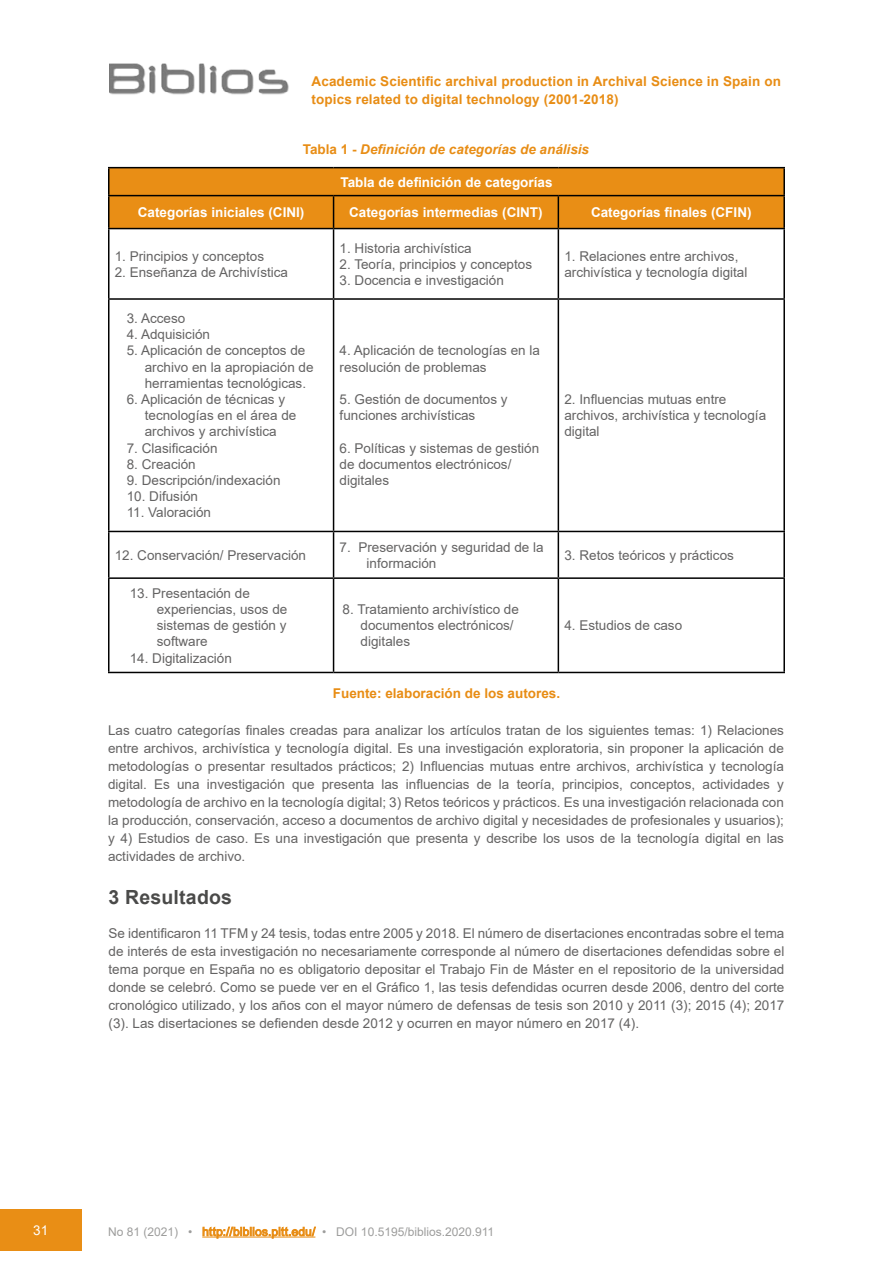
<style>
.page{position:relative;width:893px;height:1263px;background:#fff}
.page>*{position:absolute;margin:0;border:0;box-sizing:border-box;transform-origin:0 0}
.t1{font:700 19.5px "Arial";letter-spacing:.01em;color:#4a4a49}
.t2{font:13.5px/16.2px "Arial";color:#646363}
.t3{font:700 13.5px/18px "Arial";letter-spacing:.01em;color:#e88d15}
.t4{font:700 13.5px "Arial";color:#fff}
.t5{font:italic 700 13.5px "Arial";color:#e88d15}
.t6{font:13.5px "Arial";color:#fff}
.t7{font:12px "Arial";color:#9d9d9c}
.s1{font-style:normal}
.s2{color:#e88d15}
</style>
<div class="page">
<div style="left:0;top:1209px;width:81px;height:41px;background:#e98e15"></div>
<hr style="left:202px;top:1236px;width:113px;height:1px;background:#e88d15">
<svg style="left:110px;top:168px;width:673px;height:60px;background:#e48b14"></svg>
<hr style="left:108px;top:167px;width:226px;height:1px;background:#000">
<hr style="left:108px;top:168px;width:2px;height:27px;background:#000">
<hr style="left:334px;top:167px;width:224px;height:1px;background:#000">
<hr style="left:558px;top:167px;width:227px;height:1px;background:#000">
<hr style="left:783px;top:168px;width:2px;height:27px;background:#000">
<hr style="left:108px;top:195px;width:226px;height:1px;background:#000">
<hr style="left:108px;top:196px;width:2px;height:32px;background:#000">
<hr style="left:333px;top:196px;width:1px;height:32px;background:#000">
<hr style="left:558px;top:195px;width:227px;height:1px;background:#000">
<hr style="left:558px;top:196px;width:1px;height:32px;background:#000">
<hr style="left:783px;top:196px;width:2px;height:32px;background:#000">
<hr style="left:108px;top:228px;width:226px;height:1px;background:#000">
<hr style="left:108px;top:229px;width:2px;height:69px;background:#000">
<hr style="left:334px;top:228px;width:224px;height:1px;background:#000">
<hr style="left:333px;top:229px;width:1px;height:69px;background:#000">
<hr style="left:558px;top:228px;width:227px;height:1px;background:#000">
<hr style="left:558px;top:229px;width:1px;height:69px;background:#000">
<hr style="left:783px;top:229px;width:2px;height:69px;background:#000">
<hr style="left:108px;top:298px;width:226px;height:2px;background:#000">
<hr style="left:108px;top:300px;width:2px;height:231px;background:#000">
<hr style="left:334px;top:298px;width:224px;height:2px;background:#000">
<hr style="left:333px;top:300px;width:1px;height:231px;background:#000">
<hr style="left:558px;top:298px;width:227px;height:2px;background:#000">
<hr style="left:558px;top:300px;width:1px;height:231px;background:#000">
<hr style="left:783px;top:300px;width:2px;height:231px;background:#000">
<hr style="left:108px;top:531px;width:226px;height:1px;background:#000">
<hr style="left:108px;top:532px;width:2px;height:45px;background:#000">
<hr style="left:334px;top:531px;width:224px;height:1px;background:#000">
<hr style="left:333px;top:532px;width:1px;height:45px;background:#000">
<hr style="left:558px;top:531px;width:227px;height:1px;background:#000">
<hr style="left:558px;top:532px;width:1px;height:45px;background:#000">
<hr style="left:783px;top:532px;width:2px;height:45px;background:#000">
<hr style="left:108px;top:577px;width:226px;height:2px;background:#000">
<hr style="left:108px;top:579px;width:2px;height:93px;background:#000">
<hr style="left:334px;top:577px;width:224px;height:2px;background:#000">
<hr style="left:333px;top:579px;width:1px;height:93px;background:#000">
<hr style="left:558px;top:577px;width:227px;height:2px;background:#000">
<hr style="left:558px;top:579px;width:1px;height:93px;background:#000">
<hr style="left:783px;top:579px;width:2px;height:93px;background:#000">
<hr style="left:108px;top:672px;width:226px;height:1px;background:#000">
<hr style="left:334px;top:672px;width:224px;height:1px;background:#000">
<hr style="left:558px;top:672px;width:227px;height:1px;background:#000">
<hr style="left:334px;top:195px;width:224px;height:1px;background:#000">
<img style="left:109px;top:63px;width:180px;height:32px">
<p class="t3" style="left:311px;top:73px;width:471px">Academic Scientific archival production in Archival Science in Spain on topics related to digital technology (2001-2018)</p>
<p class="t5" style="left:303px;top:141px;width:288px"><span class="s1">Tabla 1 -</span> Definición de categorías de análisis</p>
<p class="t4" style="left:340px;top:172px;width:214px">Tabla de definición de categorías</p>
<p class="t4" style="left:138px;top:203px;width:168px">Categorías iniciales (CINI)</p>
<p class="t4" style="left:349px;top:203px;width:195px">Categorías intermedias (CINT)</p>
<p class="t4" style="left:591px;top:203px;width:162px">Categorías finales (CFIN)</p>
<p class="t2" style="left:115px;top:248px;width:151px">1. Principios y conceptos</p>
<p class="t2" style="left:115px;top:264px;width:175px">2. Enseñanza de Archivística</p>
<p class="t2" style="left:340px;top:240px;width:134px">1. Historia archivística</p>
<p class="t2" style="left:340px;top:256px;width:194px">2. Teoría, principios y conceptos</p>
<p class="t2" style="left:340px;top:272px;width:166px">3. Docencia e investigación</p>
<p class="t2" style="left:564px;top:248px;width:185px">1. Relaciones entre archivos, archivística y tecnología digital</p>
<p class="t2" style="left:127px;top:310px;width:60px">3. Acceso</p>
<p class="t2" style="left:127px;top:326px;width:85px">4. Adquisición</p>
<p class="t2" style="left:145px;top:342px;width:170px;text-indent:-18px">5. Aplicación de conceptos de archivo en la apropiación de herramientas tecnológicas.</p>
<p class="t2" style="left:145px;top:391px;width:153px;text-indent:-18px">6. Aplicación de técnicas y tecnologías en el área de archivos y archivística</p>
<p class="t2" style="left:127px;top:440px;width:92px">7. Clasificación</p>
<p class="t2" style="left:127px;top:456px;width:71px">8. Creación</p>
<p class="t2" style="left:127px;top:472px;width:155px">9. Descripción/indexación</p>
<p class="t2" style="left:127px;top:488px;width:73px">10. Difusión</p>
<p class="t2" style="left:127px;top:504px;width:86px">11. Valoración</p>
<p class="t2" style="left:340px;top:342px;width:202px">4. Aplicación de tecnologías en la resolución de problemas</p>
<p class="t2" style="left:340px;top:391px;width:170px">5. Gestión de documentos y funciones archivísticas</p>
<p class="t2" style="left:340px;top:440px;width:201px">6. Políticas y sistemas de gestión de documentos electrónicos/ digitales</p>
<p class="t2" style="left:564px;top:391px;width:203px">2. Influencias mutuas entre archivos, archivística y tecnología digital</p>
<p class="t2" style="left:115px;top:547px;width:193px">12. Conservación/ Preservación</p>
<p class="t2" style="left:367px;top:539px;width:179px;text-indent:-27px">7. Preservación y seguridad de la información</p>
<p class="t2" style="left:564px;top:547px;width:171px">3. Retos teóricos y prácticos</p>
<p class="t2" style="left:157px;top:585px;width:132px;text-indent:-27px">13. Presentación de experiencias, usos de sistemas de gestión y software</p>
<p class="t2" style="left:130px;top:650px;width:104px">14. Digitalización</p>
<p class="t2" style="left:361px;top:601px;width:160px;text-indent:-18px">8. Tratamiento archivístico de documentos electrónicos/ digitales</p>
<p class="t2" style="left:564px;top:617px;width:119px">4. Estudios de caso</p>
<p class="t3" style="left:333px;top:684px;width:229px">Fuente: elaboración de los autores.</p>
<p class="t2" style="left:108px;top:721px;width:677px;line-height:18px;text-align:justify">Las cuatro categorías finales creadas para analizar los artículos tratan de los siguientes temas: 1) Relaciones entre archivos, archivística y tecnología digital. Es una investigación exploratoria, sin proponer la aplicación de metodologías o presentar resultados prácticos; 2) Influencias mutuas entre archivos, archivística y tecnología digital. Es una investigación que presenta las influencias de la teoría, principios, conceptos, actividades y metodología de archivo en la tecnología digital; 3) Retos teóricos y prácticos. Es una investigación relacionada con la producción, conservación, acceso a documentos de archivo digital y necesidades de profesionales y usuarios); y 4) Estudios de caso. Es una investigación que presenta y describe los usos de la tecnología digital en las actividades de archivo.</p>
<h1 class="t1" style="left:109px;top:883px;width:125px">3 Resultados</h1>
<p class="t2" style="left:109px;top:924px;width:677px;line-height:18px;text-align:justify">Se identificaron 11 TFM y 24 tesis, todas entre 2005 y 2018. El número de disertaciones encontradas sobre el tema de interés de esta investigación no necesariamente corresponde al número de disertaciones defendidas sobre el tema porque en España no es obligatorio depositar el Trabajo Fin de Máster en el repositorio de la universidad donde se celebró. Como se puede ver en el Gráfico 1, las tesis defendidas ocurren desde 2006, dentro del corte cronológico utilizado, y los años con el mayor número de defensas de tesis son 2010 y 2011 (3); 2015 (4); 2017 (3). Las disertaciones se defienden desde 2012 y ocurren en mayor número en 2017 (4).</p>
<p class="t6" style="left:33px;top:1221px;width:17px">31</p>
<p class="t7" style="left:108px;top:1223px;width:388px">No 81 (2021) • <span class="s2">http://biblios.pitt.edu/</span> • DOI 10.5195/biblios.2020.911</p>
</div>
